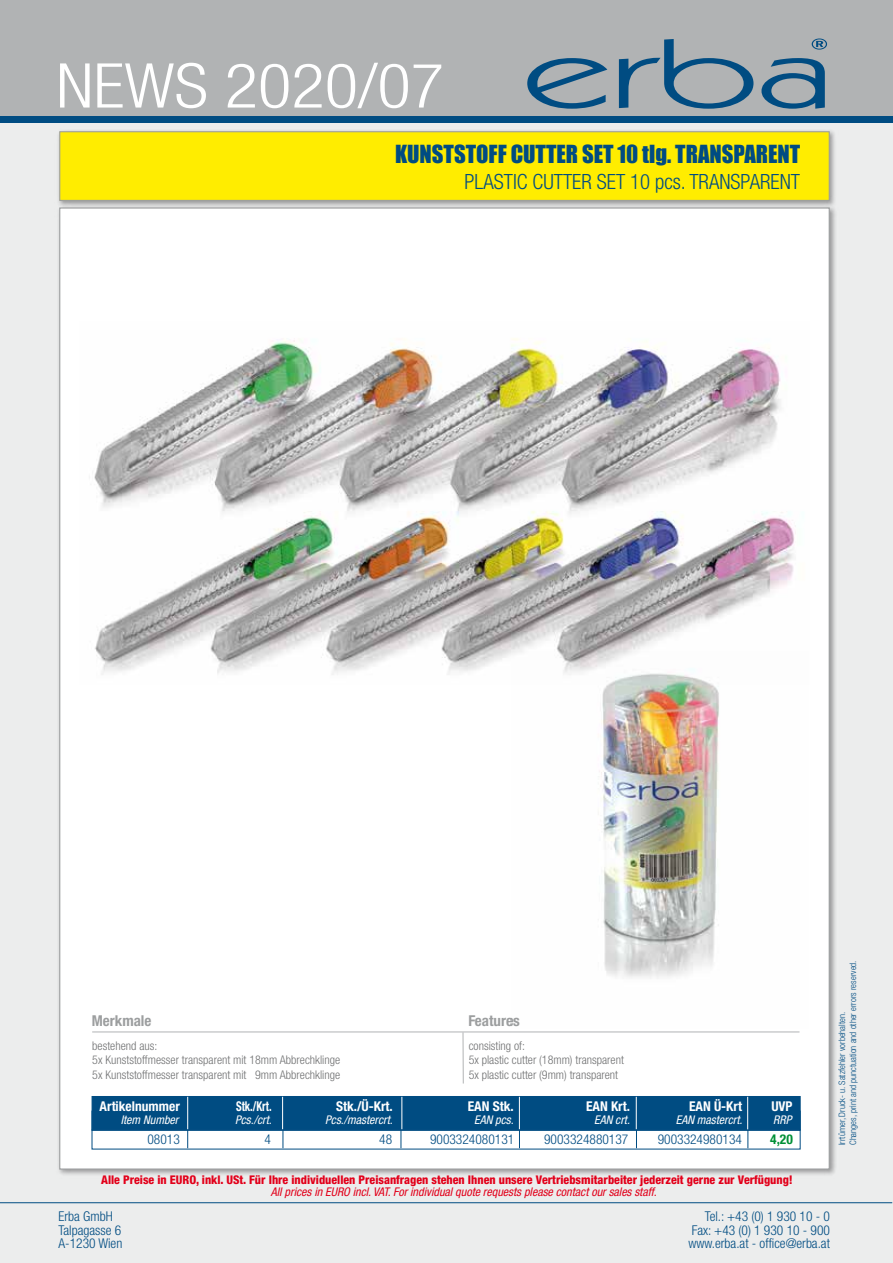
<style>
.page{position:relative;width:893px;height:1263px;background:#fff}
.page>*{position:absolute;margin:0;border:0;box-sizing:border-box;transform-origin:0 0}
.t1{font:300 condensed 61.8px "Helvetica Neue";color:#fff;scale:1.13 1}
.t2{font:22.95px "Impact";color:#004c82}
.t3{font:300 condensed 21px "Helvetica Neue";color:#004c82}
.t4{font:700 condensed 15px "Helvetica Neue";color:#9c9e9f}
.t5{font:300 condensed 13.5px/13.5px "Helvetica Neue";color:#004c82}
.t6{font:700 condensed 13.5px "Helvetica Neue";color:#fff}
.t7{font:700 condensed 13.5px "Helvetica Neue";color:#fff;scale:.8 1}
.t8{font:700 condensed 13.5px "Helvetica Neue";color:#009037}
.t9{font:300 condensed 12px/14.4px "Helvetica Neue";color:#707172}
.t10{font:800 condensed 12px "Helvetica Neue";color:#e2001a}
.t11{font:italic condensed 12px "Helvetica Neue";color:#e2001a}
.t12{font:italic condensed 12px "Helvetica Neue";color:#fff}
.t13{font:300 condensed 9px/10.8px "Helvetica Neue";color:#004c82}
</style>
<div class="page">
<div style="left:0;top:0;width:893px;height:1262px;background:#eceded"></div>
<div style="left:59px;top:207px;width:771px;height:962px;background:#fff;border:1px solid #9c9e9f"></div>
<img style="left:58px;top:130px;width:777px;height:80px">
<div style="left:59px;top:131px;width:771px;height:70px;background:#ffed00;border:1px solid #9c9e9f"></div>
<hr style="left:0;top:1202px;width:892px;height:1px;background:#004c82">
<div style="left:0;top:113px;width:892px;height:10px;background:#004c82"></div>
<div style="left:0;top:0;width:892px;height:116px;background:#b1b3b4"></div>
<svg style="left:527px;top:58px;width:80px;height:51px"></svg>
<svg style="left:619px;top:39px;width:134px;height:70px"></svg>
<svg style="left:761px;top:58px;width:64px;height:51px"></svg>
<svg style="left:812px;top:39px;width:15px;height:11px"></svg>
<div style="left:92px;top:1096px;width:708px;height:34px;background:#004c82"></div>
<hr style="left:282px;top:1097px;width:1px;height:32px;background:#fff">
<hr style="left:401px;top:1097px;width:1px;height:32px;background:#fff">
<hr style="left:519px;top:1097px;width:1px;height:32px;background:#fff">
<hr style="left:636px;top:1097px;width:1px;height:32px;background:#fff">
<hr style="left:187px;top:1097px;width:1px;height:32px;background:#fff">
<svg style="left:187px;top:1132px;width:1px;height:15px"></svg>
<svg style="left:283px;top:1132px;width:1px;height:15px"></svg>
<svg style="left:401px;top:1132px;width:1px;height:15px"></svg>
<svg style="left:519px;top:1132px;width:1px;height:15px"></svg>
<svg style="left:636px;top:1132px;width:1px;height:15px"></svg>
<div style="left:92px;top:1130px;width:708px;height:19px;border:1px solid #004c82"></div>
<hr style="left:747px;top:1097px;width:1px;height:32px;background:#fff">
<svg style="left:748px;top:1130px;width:1px;height:18px"></svg>
<hr style="left:463px;top:1032px;width:1px;height:51px;background:#b1b3b4">
<hr style="left:92px;top:1032px;width:707px;height:1px;background:#b1b3b4">
<img style="left:94px;top:338px;width:702px;height:337px">
<img style="left:512px;top:651px;width:284px;height:328px">
<h1 class="t1" style="left:56px;top:50px;width:345px">NEWS 2020/07</h1>
<h2 class="t2" style="left:395px;top:137px;width:407px">KUNSTSTOFF CUTTER SET 10 tlg. TRANSPARENT</h2>
<h3 class="t3" style="left:465px;top:169px;width:337px">PLASTIC CUTTER SET 10 pcs. TRANSPARENT</h3>
<p class="t4" style="left:92px;top:1012px;width:61px">Merkmale</p>
<p class="t4" style="left:468px;top:1012px;width:53px">Features</p>
<p class="t9" style="left:92px;top:1038px;width:249px">bestehend aus:<br>5x Kunststoffmesser transparent mit 18mm Abbrechklinge<br>5x Kunststoffmesser transparent mit 9mm Abbrechklinge</p>
<p class="t9" style="left:469px;top:1038px;width:157px">consisting of:<br>5x plastic cutter (18mm) transparent<br>5x plastic cutter (9mm) transparent</p>
<p class="t6" style="left:100px;top:1098px;width:82px">Artikelnummer</p>
<p class="t7" style="left:236px;top:1098px;width:46px">Stk./Krt.</p>
<p class="t6" style="left:336px;top:1098px;width:58px">Stk./Ü-Krt.</p>
<p class="t6" style="left:468px;top:1098px;width:47px">EAN Stk.</p>
<p class="t6" style="left:586px;top:1098px;width:45px">EAN Krt.</p>
<p class="t6" style="left:689px;top:1098px;width:54px">EAN Ü-Krt</p>
<p class="t12" style="left:121px;top:1113px;width:59px">Item Number</p>
<p class="t12" style="left:235px;top:1113px;width:38px">Pcs./crt.</p>
<p class="t12" style="left:325px;top:1113px;width:69px">Pcs./mastercrt.</p>
<p class="t12" style="left:474px;top:1113px;width:41px">EAN pcs.</p>
<p class="t12" style="left:594px;top:1113px;width:37px">EAN crt.</p>
<p class="t12" style="left:676px;top:1113px;width:68px">EAN mastercrt.</p>
<p class="t5" style="left:147px;top:1132px;width:34px">08013</p>
<p class="t5" style="left:264px;top:1132px;width:8px">4</p>
<p class="t5" style="left:379px;top:1132px;width:14px">48</p>
<p class="t5" style="left:544px;top:1132px;width:86px">9003324880137</p>
<p class="t5" style="left:658px;top:1132px;width:86px">9003324980134</p>
<p class="t6" style="left:771px;top:1098px;width:23px">UVP</p>
<p class="t12" style="left:773px;top:1113px;width:20px">RRP</p>
<p class="t5" style="left:430px;top:1132px;width:86px">9003324080131</p>
<p class="t8" style="left:770px;top:1131px;width:24px">4,20</p>
<p class="t13" style="left:837px;top:1145px;width:186px;rotate:-90deg">Irrtümer, Druck- u. Satzfehler vorbehalten.<br>Changes, print and punctuation and other errors reserved.</p>
<p class="t10" style="left:101px;top:1172px;width:693px">Alle Preise in EURO, inkl. USt. Für Ihre individuellen Preisanfragen stehen Ihnen unsere Vertriebsmitarbeiter jederzeit gerne zur Verfügung!</p>
<p class="t11" style="left:271px;top:1185px;width:387px">All prices in EURO incl. VAT. For individual quote requests please contact our sales staff.</p>
<p class="t5" style="left:58px;top:1209px;width:65px">Erba GmbH<br>Talpagasse 6<br>A-1230 Wien</p>
<p class="t5" style="left:688px;top:1209px;width:143px;text-align:justify;text-indent:16px">Tel.: +43 (0) 1 930 10 - 0<br>Fax: +43 (0) 1 930 10 - 900 www.erba.at - office@erba.at</p>
</div>
